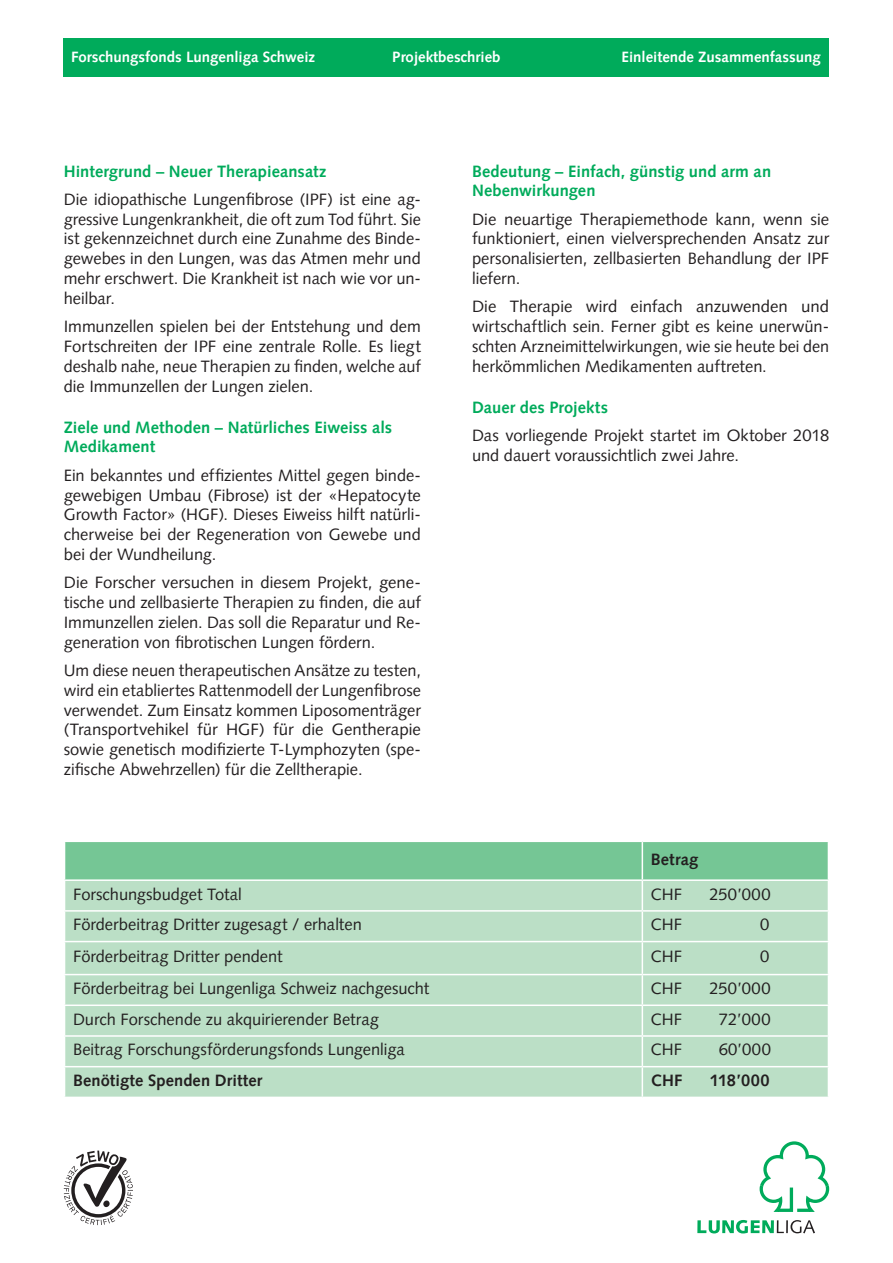
<style>
.page{position:relative;width:893px;height:1263px;background:#fff}
.page>*{position:absolute;margin:0;border:0;box-sizing:border-box;transform-origin:0 0}
.Fliesstext{font:16.5px/19.8px "Syntax LT Pro";color:#231f20;text-align:justify}
.Zwischentitel{font:700 16.5px/19.8px "Syntax LT Pro";letter-spacing:.005em;color:#00ab5b}
.Fliesstext-2{font:700 16.5px "Syntax LT Pro";letter-spacing:.01em;color:#231f20}
.Budget{font:700 16.5px "Syntax LT Pro";letter-spacing:.015em;color:#231f20}
.t1{font:700 15px "Syntax LT Pro";color:#fff}
</style>
<div class="page">
<svg style="left:64px;top:1150px;width:69px;height:75px"></svg>
<svg style="left:697px;top:1220px;width:118px;height:13px"></svg>
<svg style="left:760px;top:1141px;width:69px;height:71px"></svg>
<div style="left:64px;top:38px;width:765px;height:39px;background:#00ab5b"></div>
<div style="left:65px;top:942px;width:763px;height:154px;background:#bbdfc6"></div>
<svg style="left:64px;top:841px;width:765px;height:100px;background:#a4d7b6"></svg>
<hr style="left:642px;top:942px;width:1px;height:32px;background:#fff">
<hr style="left:64px;top:974px;width:578px;height:1px;background:#fff">
<hr style="left:642px;top:974px;width:187px;height:1px;background:#fff">
<hr style="left:64px;top:1004px;width:578px;height:2px;background:#fff">
<hr style="left:642px;top:1004px;width:187px;height:2px;background:#fff">
<hr style="left:64px;top:1035px;width:578px;height:2px;background:#fff">
<hr style="left:642px;top:1035px;width:187px;height:2px;background:#fff">
<hr style="left:64px;top:1066px;width:578px;height:1px;background:#fff">
<hr style="left:642px;top:1066px;width:187px;height:1px;background:#fff">
<svg style="left:642px;top:975px;width:1px;height:121px"></svg>
<p class="t1" style="left:71px;top:48px;width:246px">Forschungsfonds Lungenliga Schweiz</p>
<p class="t1" style="left:392px;top:48px;width:110px">Projektbeschrieb</p>
<p class="t1" style="left:621px;top:48px;width:201px">Einleitende Zusammenfassung</p>
<p class="Zwischentitel" style="left:64px;top:161px;width:264px">Hintergrund – Neuer Therapieansatz</p>
<p class="Fliesstext" style="left:64px;top:189px;width:359px">Die idiopathische Lungenfibrose (IPF) ist eine ag&shy;gressive Lungenkrankheit, die oft zum Tod führt. Sie ist gekennzeichnet durch eine Zunahme des Binde&shy;gewebes in den Lungen, was das Atmen mehr und mehr erschwert. Die Krankheit ist nach wie vor un&shy;heilbar.</p>
<p class="Fliesstext" style="left:64px;top:317px;width:359px">Immunzellen spielen bei der Entstehung und dem Fortschreiten der IPF eine zentrale Rolle. Es liegt deshalb nahe, neue Therapien zu finden, welche auf die Immunzellen der Lungen zielen.</p>
<p class="Zwischentitel" style="left:64px;top:417px;width:330px">Ziele und Methoden – Natürliches Eiweiss als<br>Medikament</p>
<p class="Fliesstext" style="left:64px;top:465px;width:359px">Ein bekanntes und effizientes Mittel gegen binde&shy;gewebigen Umbau (Fibrose) ist der «Hepatocyte Growth Factor» (HGF). Dieses Eiweiss hilft natürli&shy;cherweise bei der Regeneration von Gewebe und bei der Wundheilung.</p>
<p class="Fliesstext" style="left:64px;top:573px;width:359px">Die Forscher versuchen in diesem Projekt, gene&shy;tische und zellbasierte Therapien zu finden, die auf Immunzellen zielen. Das soll die Reparatur und Re&shy;generation von fibrotischen Lungen fördern.</p>
<p class="Fliesstext" style="left:64px;top:660px;width:359px">Um diese neuen therapeutischen Ansätze zu testen, wird ein etabliertes Rattenmodell der Lungenfibrose verwendet. Zum Einsatz kommen Liposomenträger (Transportvehikel für HGF) für die Gentherapie sowie genetisch modifizierte T-Lymphozyten (spe&shy;zifische Abwehrzellen) für die Zelltherapie.</p>
<p class="Zwischentitel" style="left:472px;top:161px;width:301px">Bedeutung – Einfach, günstig und arm an<br>Nebenwirkungen</p>
<p class="Fliesstext" style="left:472px;top:209px;width:359px">Die neuartige Therapiemethode kann, wenn sie funktioniert, einen vielversprechenden Ansatz zur personalisierten, zellbasierten Behandlung der IPF liefern.</p>
<p class="Fliesstext" style="left:472px;top:297px;width:359px">Die Therapie wird einfach anzuwenden und wirtschaftlich sein. Ferner gibt es keine unerwün&shy;schten Arzneimittelwirkungen, wie sie heute bei den herkömmlichen Medikamenten auftreten.</p>
<p class="Zwischentitel" style="left:472px;top:397px;width:137px">Dauer des Projekts</p>
<p class="Fliesstext" style="left:472px;top:426px;width:359px">Das vorliegende Projekt startet im Oktober 2018 und dauert voraussichtlich zwei Jahre.</p>
<p class="Budget" style="left:651px;top:849px;width:49px">Betrag</p>
<p class="Fliesstext" style="left:73px;top:884px;width:170px">Forschungsbudget Total</p>
<p class="Fliesstext" style="left:651px;top:884px;width:33px">CHF</p>
<p class="Fliesstext" style="left:709px;top:884px;width:63px">250’000</p>
<p class="Fliesstext" style="left:73px;top:915px;width:290px">Förderbeitrag Dritter zugesagt / erhalten</p>
<p class="Fliesstext" style="left:651px;top:915px;width:33px">CHF</p>
<p class="Fliesstext" style="left:760px;top:915px;width:11px">0</p>
<p class="Fliesstext" style="left:73px;top:946px;width:211px">Förderbeitrag Dritter pendent</p>
<p class="Fliesstext" style="left:651px;top:946px;width:33px">CHF</p>
<p class="Fliesstext" style="left:760px;top:946px;width:11px">0</p>
<p class="Fliesstext" style="left:73px;top:978px;width:358px">Förderbeitrag bei Lungenliga Schweiz nachgesucht</p>
<p class="Fliesstext" style="left:651px;top:978px;width:33px">CHF</p>
<p class="Fliesstext" style="left:709px;top:978px;width:63px">250’000</p>
<p class="Fliesstext" style="left:73px;top:1009px;width:307px">Durch Forschende zu akquirierender Betrag</p>
<p class="Fliesstext" style="left:651px;top:1009px;width:33px">CHF</p>
<p class="Fliesstext" style="left:719px;top:1009px;width:53px">72’000</p>
<p class="Fliesstext" style="left:73px;top:1040px;width:333px">Beitrag Forschungsförderungsfonds Lungenliga</p>
<p class="Fliesstext" style="left:651px;top:1040px;width:33px">CHF</p>
<p class="Fliesstext" style="left:719px;top:1040px;width:54px">60’000</p>
<p class="Fliesstext-2" style="left:73px;top:1071px;width:191px">Benötigte Spenden Dritter</p>
<p class="Fliesstext-2" style="left:651px;top:1071px;width:33px">CHF</p>
<p class="Fliesstext-2" style="left:710px;top:1071px;width:61px">118’000</p>
</div>
